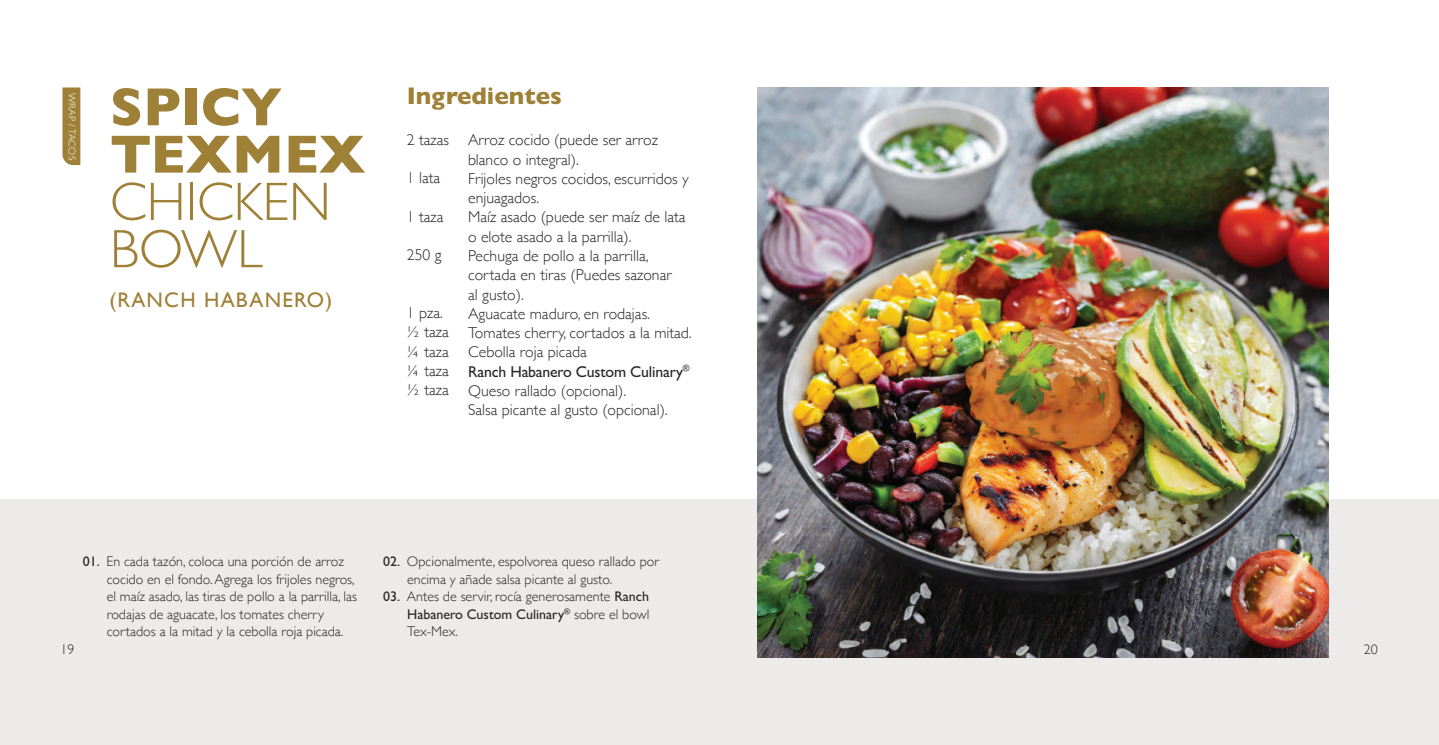
<style>
.page{position:relative;width:1439px;height:745px;background:#fff}
.page>*{position:absolute;margin:0;border:0;box-sizing:border-box;transform-origin:0 0}
.t1{font:800 54.25px/47.2px "Gill Sans";color:#9e8037}
.t2{font:300 54.25px/47.2px "Gill Sans";color:#9e8037}
.t3{font:800 24.32px "Gill Sans";color:#9e8037}
.t4{font:21px "Gill Sans";letter-spacing:.06em;color:#9e8037}
.t5{font:300 15.75px/19.2px "Gill Sans";color:#262424}
.t6{font:300 14px/17.5px "Gill Sans";color:#262424}
.t7{font:300 9.8px "Gill Sans";letter-spacing:.04em;color:#fff}
.s1{font-weight:500}
</style>
<div class="page">
<div style="left:0;top:498px;width:1439px;height:246px;background:#edebea"></div>
<img style="left:757px;top:87px;width:572px;height:570px">
<svg style="left:62px;top:87px;width:18px;height:78px"></svg>
<p class="t7" style="left:80px;top:92px;width:69px;rotate:90deg">WRAP / TACOS</p>
<h1 class="t1" style="left:110px;top:83px;width:257px">SPICY<br>TEXMEX</h1>
<h1 class="t2" style="left:110px;top:176px;width:222px">CHICKEN<br>BOWL</h1>
<h3 class="t4" style="left:109px;top:287px;width:224px">(RANCH HABANERO)</h3>
<h2 class="t3" style="left:407px;top:82px;width:157px">Ingredientes</h2>
<p class="t5" style="left:407px;top:129px;width:44px">2 tazas</p>
<p class="t5" style="left:407px;top:167px;width:35px">1 lata</p>
<p class="t5" style="left:407px;top:206px;width:38px">1 taza</p>
<p class="t5" style="left:407px;top:244px;width:36px">250 g</p>
<p class="t5" style="left:407px;top:302px;width:43px">1 pza. ½ taza ¼ taza ¼ taza ½ taza</p>
<p class="t5" style="left:468px;top:130px;width:225px">Arroz cocido (puede ser arroz blanco o integral).<br>Frijoles negros cocidos, escurridos y enjuagados.<br>Maíz asado (puede ser maíz de lata o elote asado a la parrilla).<br>Pechuga de pollo a la parrilla, cortada en tiras (Puedes sazonar<br>al gusto).<br>Aguacate maduro, en rodajas.<br>Tomates cherry, cortados a la mitad.<br>Cebolla roja picada<br><span class="s1">Ranch Habanero Custom Culinary</span><sup>®<br></sup>Queso rallado (opcional).<br>Salsa picante al gusto (opcional).</p>
<p class="t6" style="left:107px;top:551px;width:252px;text-indent:-24px"><span class="s1">01.</span> En cada tazón, coloca una porción de arroz cocido en el fondo. Agrega los frijoles negros, el maíz asado, las tiras de pollo a la parrilla, las rodajas de aguacate, los tomates cherry cortados a la mitad y la cebolla roja picada.</p>
<p class="t6" style="left:407px;top:551px;width:253px;text-indent:-24px"><span class="s1">02.</span> Opcionalmente, espolvorea queso rallado por encima y añade salsa picante al gusto.</p>
<p class="t6" style="left:407px;top:586px;width:244px;text-align:justify;text-indent:-24px"><span class="s1">03.</span> Antes de servir, rocía generosamente <span class="s1">Ranch Habanero Custom Culinary</span><sup>®</sup> sobre el bowl Tex-Mex.</p>
<p class="t6" style="left:61px;top:639px;width:15px">19</p>
<p class="t6" style="left:1363px;top:639px;width:15px">20</p>
</div>
